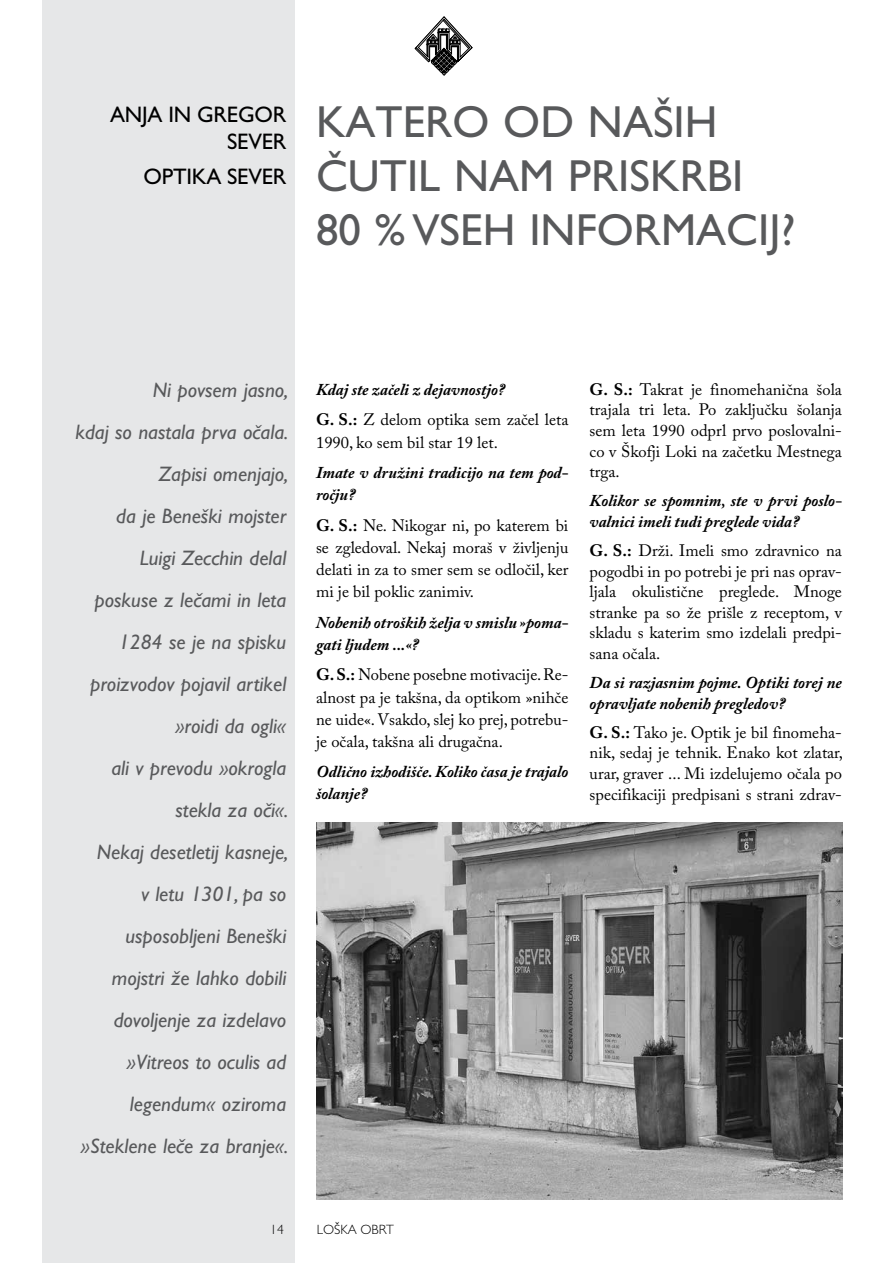
<style>
.page{position:relative;width:893px;height:1263px;background:#fff}
.page>*{position:absolute;margin:0;border:0;box-sizing:border-box;transform-origin:0 0}
.t1{font:45px/54px "Gill Sans Std";color:#58595b}
.t2{font:22.5px/27px "Gill Sans Std";letter-spacing:-.01em;color:#000;text-align:right}
.t3{font:italic 21px/42px "Gill Sans Std";color:#58595b;text-align:right}
.t4{font:16.5px/20.5px "Adobe Caslon Pro";color:#000;text-align:justify}
.t5{font:italic 700 16.5px/22px "Adobe Caslon Pro";color:#000}
.t6{font:300 13.5px "Gill Sans Std";color:#000}
.s1{font-style:normal}
.s2{font-weight:400;font-style:normal}
.s3{font-weight:700}
</style>
<div class="page">
<svg style="left:415px;top:17px;width:57px;height:58px"></svg>
<div style="left:43px;top:0;width:252px;height:1263px;background:#e6e7e8"></div>
<img style="left:317px;top:822px;width:526px;height:377px">
<h2 class="t2" style="left:110px;top:101px;width:178px">Anja in gregor sever</h2>
<h2 class="t2" style="left:144px;top:163px;width:31px">optik</h2>
<h2 class="t2" style="left:206px;top:163px;width:81px">a sever</h2>
<h1 class="t1" style="left:316px;top:95px;width:403px">kate ro Od naši h čuti</h1>
<h1 class="t1" style="left:316px;top:149px;width:481px;text-indent:102px">l nam priskrbi<br>80 % vse h informacij ?</h1>
<p class="t3" style="left:75px;top:369px;width:215px">Ni povsem jasno,<br>kdaj so nastala prva očala.<br>Zapisi omenjajo,<br>da je Beneški mojster<br>Luigi Zecchin delal poskuse z lečami in leta<br>1284 se je na spisku proizvodov pojavil artikel »roidi da ogli«<br>ali v prevodu »okrogla stekla za oči«.<br>Nekaj desetletij kasneje,<br>v letu 1301, pa so usposobljeni Beneški mojstri že lahko dobili dovoljenje za izdelavo »Vitreos to oculis ad legendum« oziroma »Steklene leče za branje«.</p>
<p class="t5" style="left:316px;top:374px;width:254px;line-height:30.6px">Kdaj ste začeli z dejavnostjo?<br><span class="s1">G. S.:</span> <span class="s2">Z delom optika sem začel leta</span></p>
<p class="t4" style="left:316px;top:432px;width:183px">1990, ko sem bil star 19 let.</p>
<p class="t5" style="left:316px;top:461px;width:254px">Imate v družini tradicijo na tem pod&shy;ročju?</p>
<p class="t4" style="left:316px;top:514px;width:254px;line-height:22px"><span class="s3">G. S.:</span> Ne. Nikogar ni, po katerem bi se zgledoval. Nekaj moraš v življenju delati in za to smer sem se odločil, ker mi je bil poklic zanimiv.</p>
<p class="t5" style="left:316px;top:611px;width:254px">Nobenih otroških želja v smislu »poma&shy;gati ljudem ...«?</p>
<p class="t4" style="left:316px;top:664px;width:254px;line-height:22px"><span class="s3">G. S.:</span> Nobene posebne motivacije. Re&shy;alnost pa je takšna, da optikom »nihče ne uide«. Vsakdo, slej ko prej, potrebu&shy;je očala, takšna ali drugačna.</p>
<p class="t5" style="left:316px;top:761px;width:254px">Odlično izhodišče. Koliko časa je trajalo šolanje?</p>
<p class="t4" style="left:590px;top:379px;width:254px"><span class="s3">G. S.:</span> Takrat je finomehanična šola trajala tri leta. Po zaključku šolanja sem leta 1990 odprl prvo poslovalni&shy;co v Škofji Loki na začetku Mestnega trga.</p>
<p class="t5" style="left:590px;top:490px;width:254px;line-height:20.5px">Kolikor se spomnim, ste v prvi poslo&shy;valnici imeli tudi preglede vida?</p>
<p class="t4" style="left:590px;top:540px;width:254px"><span class="s3">G. S.:</span> Drži. Imeli smo zdravnico na pogodbi in po potrebi je pri nas oprav&shy;ljala okulistične preglede. Mnoge stranke pa so že prišle z receptom, v skladu s katerim smo izdelali predpi&shy;sana očala.</p>
<p class="t5" style="left:590px;top:672px;width:254px;line-height:20.5px">Da si razjasnim pojme. Optiki torej ne opravljate nobenih pregledov?</p>
<p class="t4" style="left:590px;top:722px;width:255px"><span class="s3">G. S.:</span> Tako je. Optik je bil finomeha&shy;nik, sedaj je tehnik. Enako kot zlatar, urar, graver ... Mi izdelujemo očala po specifikaciji predpisani s strani zdrav-</p>
<p class="t6" style="left:270px;top:1222px;width:15px">14</p>
<p class="t6" style="left:317px;top:1222px;width:79px">LOŠKA OBRT</p>
</div>
